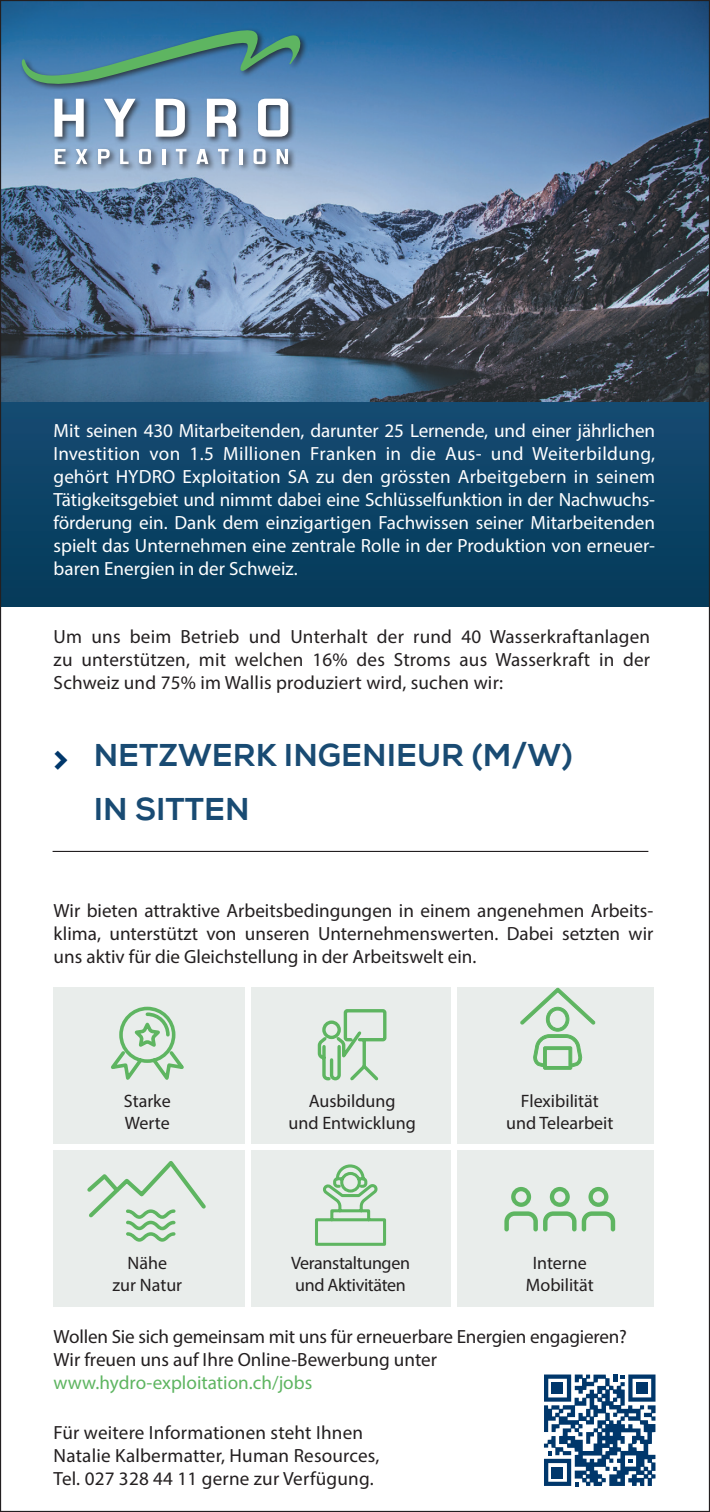
<style>
.page{position:relative;width:710px;height:1512px;background:#fff}
.page>*{position:absolute;margin:0;border:0;box-sizing:border-box;transform-origin:0 0}
.t1{font:800 40.5px "Nexa";color:#00376b}
.t2{font:800 31.5px/54px "Nexa";color:#194b73}
.t3{font:19.12px/22.9px "Myriad Pro";color:#231f20;text-align:justify}
.t4{font:19.12px/22.9px "Myriad Pro";color:#fff;text-align:justify}
.t5{font:19.12px "Myriad Pro";color:#5eb561}
.t6{font:18px/21.6px "Myriad Pro";color:#231f20;text-align:center}
.t7{font:18px/21.6px "Myriad Pro";letter-spacing:-.02em;color:#231f20}
</style>
<div class="page">
<div style="left:54px;top:987px;width:191px;height:156px;background:#e9edeb"></div>
<div style="left:251px;top:987px;width:199px;height:156px;background:#e9edeb"></div>
<div style="left:457px;top:987px;width:196px;height:156px;background:#e9edeb"></div>
<div style="left:54px;top:1150px;width:191px;height:157px;background:#e9edeb"></div>
<div style="left:251px;top:1150px;width:199px;height:157px;background:#e9edeb"></div>
<div style="left:457px;top:1150px;width:196px;height:157px;background:#e9edeb"></div>
<div style="left:0;top:402px;width:709px;height:204px;background:#0b4366"></div>
<img style="left:2px;top:2px;width:705px;height:400px">
<div style="left:19px;top:28px;width:289px;height:144px;background:#231f20;opacity:.75"></div>
<svg style="left:54px;top:99px;width:30px;height:38px"></svg>
<svg style="left:104px;top:99px;width:31px;height:38px"></svg>
<svg style="left:156px;top:99px;width:29px;height:38px"></svg>
<svg style="left:207px;top:99px;width:29px;height:38px"></svg>
<svg style="left:258px;top:99px;width:30px;height:38px"></svg>
<svg style="left:55px;top:149px;width:10px;height:15px"></svg>
<svg style="left:76px;top:149px;width:11px;height:15px"></svg>
<svg style="left:98px;top:149px;width:12px;height:15px"></svg>
<svg style="left:120px;top:149px;width:8px;height:15px"></svg>
<svg style="left:139px;top:149px;width:12px;height:15px"></svg>
<hr style="left:162px;top:149px;width:3px;height:15px;background:#fff">
<svg style="left:176px;top:149px;width:10px;height:15px"></svg>
<svg style="left:196px;top:149px;width:12px;height:15px"></svg>
<svg style="left:218px;top:149px;width:10px;height:15px"></svg>
<hr style="left:239px;top:149px;width:3px;height:15px;background:#fff">
<svg style="left:253px;top:149px;width:12px;height:15px"></svg>
<svg style="left:276px;top:149px;width:12px;height:15px"></svg>
<svg style="left:22px;top:22px;width:283px;height:67px;background:#407f9a"></svg>
<hr style="left:53px;top:851px;width:595px;height:1px;background:#231f20">
<svg style="left:111px;top:1006px;width:73px;height:74px"></svg>
<svg style="left:317px;top:1009px;width:70px;height:72px"></svg>
<svg style="left:315px;top:1164px;width:72px;height:82px"></svg>
<svg style="left:520px;top:987px;width:75px;height:83px"></svg>
<svg style="left:504px;top:1187px;width:111px;height:44px"></svg>
<svg style="left:87px;top:1161px;width:119px;height:80px"></svg>
<svg style="left:544px;top:1374px;width:111px;height:112px"></svg>
<div style="left:636px;top:1382px;width:11px;height:11px;background:#00376b"></div>
<div style="left:551px;top:1382px;width:11px;height:11px;background:#00376b"></div>
<div style="left:551px;top:1466px;width:11px;height:12px;background:#00376b"></div>
<p class="t4" style="left:54px;top:419px;width:602px">Mit seinen 430 Mitarbeitenden, darunter 25 Lernende, und einer jährlichen Investition von 1.5 Millionen Franken in die Aus- und Weiterbildung, gehört HYDRO Exploitation SA zu den grössten Arbeitgebern in seinem Tätigkeitsgebiet und nimmt dabei eine Schlüsselfunktion in der Nachwuchs&shy;förderung ein. Dank dem einzigartigen Fachwissen seiner Mitarbeitenden spielt das Unternehmen eine zentrale Rolle in der Produktion von erneuer&shy;baren Energien in der Schweiz.</p>
<p class="t3" style="left:54px;top:625px;width:597px">Um uns beim Betrieb und Unterhalt der rund 40 Wasserkraftanlagen zu unterstützen, mit welchen 16% des Stroms aus Wasserkraft in der Schweiz und 75% im Wallis produziert wird, suchen wir:</p>
<h1 class="t1" style="left:53px;top:734px;width:18px">&gt;</h1>
<h2 class="t2" style="left:94px;top:728px;width:480px">NETZWERK INGENIEUR (M/W)<br>IN SITTEN</h2>
<p class="t3" style="left:54px;top:898px;width:601px">Wir bieten attraktive Arbeitsbedingungen in einem angenehmen Arbeits&shy;klima, unterstützt von unseren Unternehmenswerten. Dabei setzten wir uns aktiv für die Gleichstellung in der Arbeitswelt ein.</p>
<p class="t6" style="left:124px;top:1090px;width:48px;text-align:left">Starke<br>Werte</p>
<p class="t6" style="left:112px;top:1252px;width:71px">Nähe<br>zur Natur</p>
<p class="t6" style="left:288px;top:1090px;width:129px">Ausbildung<br>und Entwicklung</p>
<p class="t7" style="left:291px;top:1252px;width:120px">Veranstaltungen und Aktivitäten</p>
<p class="t6" style="left:506px;top:1090px;width:109px">Flexibilität und Telearbeit</p>
<p class="t6" style="left:525px;top:1252px;width:69px">Interne<br>Mobilität</p>
<p class="t3" style="left:54px;top:1324px;width:574px">Wollen Sie sich gemeinsam mit uns für erneuerbare Energien engagieren?<br>Wir freuen uns auf Ihre Online-Bewerbung unter</p>
<p class="t5" style="left:54px;top:1370px;width:260px">www.hydro-exploitation.ch/jobs</p>
<p class="t3" style="left:54px;top:1421px;width:327px;text-align:left">Für weitere Informationen steht Ihnen<br>Natalie Kalbermatter, Human Resources,<br>Tel. 027 328 44 11 gerne zur Verfügung.</p>
</div>
